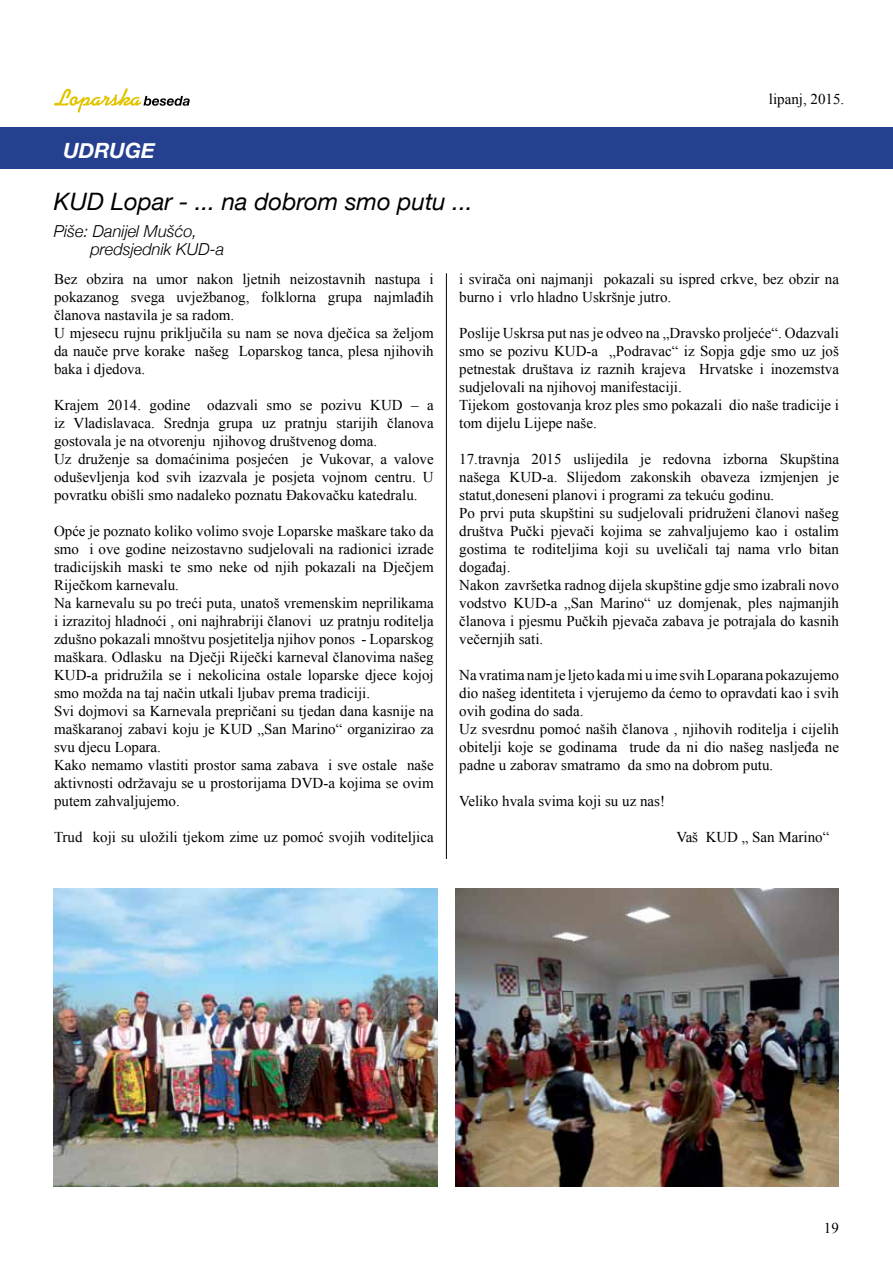
<style>
.page{position:relative;width:893px;height:1263px;background:#fff}
.page>*{position:absolute;margin:0;border:0;box-sizing:border-box;transform-origin:0 0}
.t1{font:italic 24px "Helvetica Neue";color:#000}
.t2{font:italic 700 21px "Helvetica Neue";color:#fff}
.t3{font:italic 300 16.5px/18.1px "Helvetica Neue";color:#000}
.t4{font:15px/18px "Times New Roman";color:#000}
</style>
<div class="page">
<hr style="left:446px;top:273px;width:1px;height:586px;background:#000">
<svg style="left:54px;top:88px;width:136px;height:25px"></svg>
<div style="left:0;top:128px;width:893px;height:41px;background:#25408f"></div>
<img style="left:54px;top:889px;width:383px;height:297px">
<img style="left:455px;top:889px;width:384px;height:297px">
<h2 class="t2" style="left:63px;top:134px;width:93px">UDRUGE</h2>
<h1 class="t1" style="left:54px;top:182px;width:420px">KUD Lopar - ... na dobrom smo putu ...</h1>
<p class="t3" style="left:90px;top:221px;width:135px;text-indent:-37px">Piše: Danijel Mušćo, predsjednik KUD-a</p>
<p class="t4" style="left:769px;top:90px;width:77px">lipanj, 2015.</p>
<p class="t4" style="left:54px;top:269px;width:381px">Bez obzira na umor nakon ljetnih neizostavnih nastupa i pokazanog svega uvježbanog, folklorna grupa najmlađih članova nastavila je sa radom.<br>U mjesecu rujnu priključila su nam se nova dječica sa željom da nauče prve korake našeg Loparskog tanca, plesa njihovih baka i djedova.</p>
<p class="t4" style="left:54px;top:395px;width:381px">Krajem 2014. godine odazvali smo se pozivu KUD – a iz Vladislavaca. Srednja grupa uz pratnju starijih članova gostovala je na otvorenju njihovog društvenog doma.<br>Uz druženje sa domaćinima posjećen je Vukovar, a valove oduševljenja kod svih izazvala je posjeta vojnom centru. U povratku obišli smo nadaleko poznatu Đakovačku katedralu.</p>
<p class="t4" style="left:54px;top:521px;width:381px">Opće je poznato koliko volimo svoje Loparske maškare tako da smo i ove godine neizostavno sudjelovali na radionici izrade tradicijskih maski te smo neke od njih pokazali na Dječjem Riječkom karnevalu.<br>Na karnevalu su po treći puta, unatoš vremenskim neprilikama i izrazitoj hladnoći , oni najhrabriji članovi uz pratnju roditelja zdušno pokazali mnoštvu posjetitelja njihov ponos - Loparskog maškara. Odlasku na Dječji Riječki karneval članovima našeg KUD-a pridružila se i nekolicina ostale loparske djece kojoj smo možda na taj način utkali ljubav prema tradiciji.<br>Svi dojmovi sa Karnevala prepričani su tjedan dana kasnije na maškaranoj zabavi koju je KUD „San Marino“ organizirao za svu djecu Lopara.<br>Kako nemamo vlastiti prostor sama zabava i sve ostale naše aktivnosti održavaju se u prostorijama DVD-a kojima se ovim putem zahvaljujemo.</p>
<p class="t4" style="left:54px;top:827px;width:381px">Trud koji su uložili tjekom zime uz pomoć svojih voditeljica</p>
<p class="t4" style="left:459px;top:269px;width:381px">i svirača oni najmanji pokazali su ispred crkve, bez obzir na burno i vrlo hladno Uskršnje jutro.</p>
<p class="t4" style="left:459px;top:323px;width:381px">Poslije Uskrsa put nas je odveo na „Dravsko proljeće“. Odazvali smo se pozivu KUD-a „Podravac“ iz Sopja gdje smo uz još petnestak društava iz raznih krajeva Hrvatske i inozemstva sudjelovali na njihovoj manifestaciji.<br>Tijekom gostovanja kroz ples smo pokazali dio naše tradicije i tom dijelu Lijepe naše.</p>
<p class="t4" style="left:459px;top:449px;width:381px">17.travnja 2015 uslijedila je redovna izborna Skupština našega KUD-a. Slijedom zakonskih obaveza izmjenjen je statut,doneseni planovi i programi za tekuću godinu.<br>Po prvi puta skupštini su sudjelovali pridruženi članovi našeg društva Pučki pjevači kojima se zahvaljujemo kao i ostalim gostima te roditeljima koji su uveličali taj nama vrlo bitan događaj.<br>Nakon završetka radnog dijela skupštine gdje smo izabrali novo vodstvo KUD-a „San Marino“ uz domjenak, ples najmanjih članova i pjesmu Pučkih pjevača zabava je potrajala do kasnih večernjih sati.</p>
<p class="t4" style="left:459px;top:665px;width:381px">Na vratima nam je ljeto kada mi u ime svih Loparana pokazujemo dio našeg identiteta i vjerujemo da ćemo to opravdati kao i svih ovih godina do sada.<br>Uz svesrdnu pomoć naših članova , njihovih roditelja i cijelih obitelji koje se godinama trude da ni dio našeg nasljeđa ne padne u zaborav smatramo da smo na dobrom putu.</p>
<p class="t4" style="left:459px;top:791px;width:207px">Veliko hvala svima koji su uz nas!</p>
<p class="t4" style="left:676px;top:827px;width:154px">Vaš KUD „ San Marino“</p>
<p class="t4" style="left:824px;top:1219px;width:16px">19</p>
</div>
